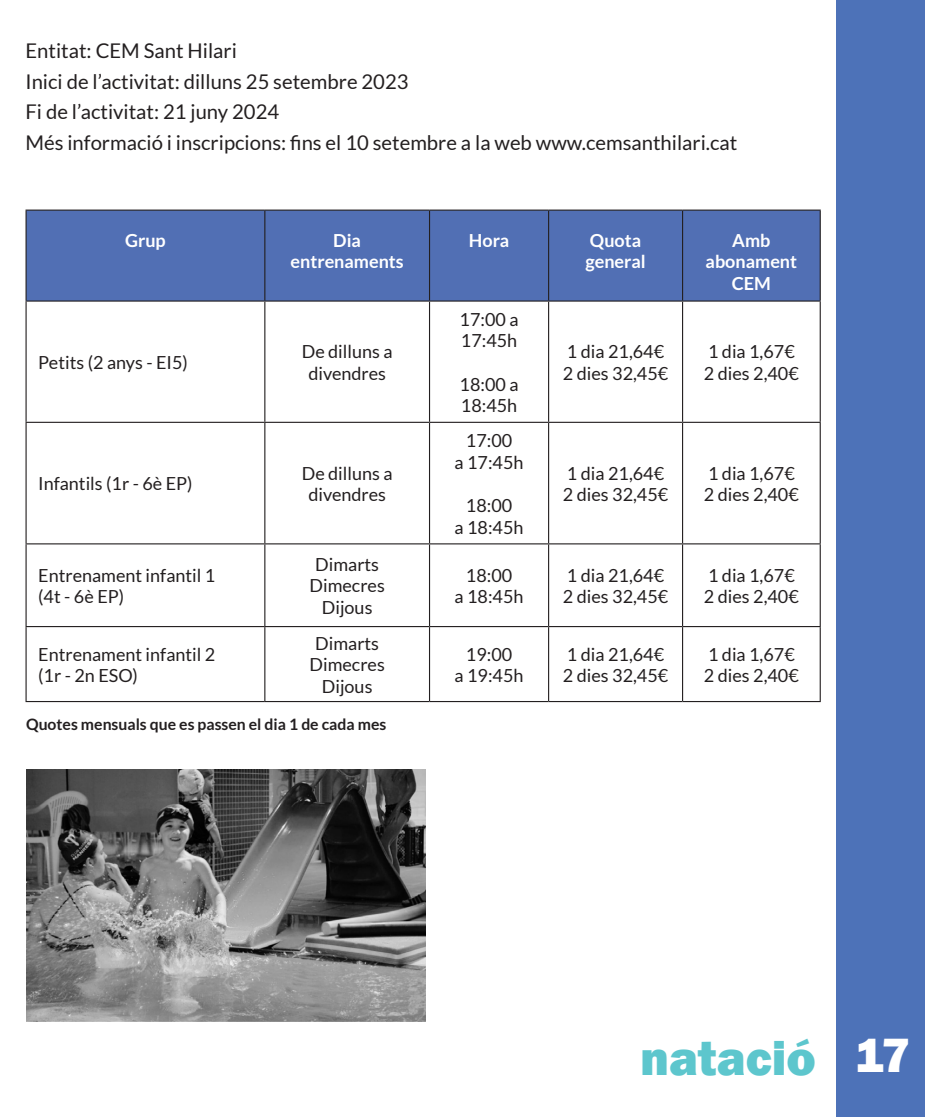
<style>
.page{position:relative;width:925px;height:1117px;background:#fff}
.page>*{position:absolute;margin:0;border:0;box-sizing:border-box;transform-origin:0 0}
.t1{font:800 49.5px "Franklin Gothic";color:#5dc6cd}
.t2{font:20.25px/30.6px "Lato";color:#231f20}
.t3{font:18px/21.6px "Lato";color:#231f20}
.t4{font:700 18px/21.6px "Lato";color:#fff;text-align:center}
.t5{font:700 15.75px "Lato";color:#231f20}
.s1{color:#fff}
</style>
<div class="page">
<div style="left:836px;top:0;width:89px;height:1116px;background:#4d72b8"></div>
<div style="left:27px;top:211px;width:793px;height:89px;background:#516fb4"></div>
<hr style="left:26px;top:209px;width:239px;height:2px;background:#231f20">
<hr style="left:265px;top:209px;width:164px;height:2px;background:#231f20">
<hr style="left:429px;top:209px;width:120px;height:2px;background:#231f20">
<hr style="left:549px;top:209px;width:133px;height:2px;background:#231f20">
<hr style="left:682px;top:209px;width:139px;height:2px;background:#231f20">
<hr style="left:26px;top:300px;width:239px;height:1px;background:#231f20">
<hr style="left:265px;top:300px;width:164px;height:1px;background:#231f20">
<hr style="left:429px;top:300px;width:120px;height:1px;background:#231f20">
<hr style="left:549px;top:300px;width:133px;height:1px;background:#231f20">
<hr style="left:682px;top:300px;width:139px;height:1px;background:#231f20">
<hr style="left:26px;top:421px;width:239px;height:2px;background:#231f20">
<hr style="left:265px;top:421px;width:164px;height:2px;background:#231f20">
<hr style="left:429px;top:421px;width:120px;height:2px;background:#231f20">
<hr style="left:549px;top:421px;width:133px;height:2px;background:#231f20">
<hr style="left:682px;top:421px;width:139px;height:2px;background:#231f20">
<hr style="left:26px;top:543px;width:239px;height:1px;background:#231f20">
<hr style="left:265px;top:543px;width:164px;height:1px;background:#231f20">
<hr style="left:429px;top:543px;width:120px;height:1px;background:#231f20">
<hr style="left:549px;top:543px;width:133px;height:1px;background:#231f20">
<hr style="left:682px;top:543px;width:139px;height:1px;background:#231f20">
<hr style="left:26px;top:626px;width:239px;height:1px;background:#231f20">
<hr style="left:265px;top:626px;width:164px;height:1px;background:#231f20">
<hr style="left:429px;top:626px;width:120px;height:1px;background:#231f20">
<hr style="left:549px;top:626px;width:133px;height:1px;background:#231f20">
<hr style="left:682px;top:626px;width:139px;height:1px;background:#231f20">
<hr style="left:26px;top:700px;width:239px;height:2px;background:#231f20">
<hr style="left:265px;top:700px;width:164px;height:2px;background:#231f20">
<hr style="left:429px;top:700px;width:120px;height:2px;background:#231f20">
<hr style="left:549px;top:700px;width:133px;height:2px;background:#231f20">
<hr style="left:682px;top:700px;width:139px;height:2px;background:#231f20">
<hr style="left:26px;top:211px;width:1px;height:89px;background:#231f20">
<hr style="left:26px;top:301px;width:1px;height:120px;background:#231f20">
<hr style="left:26px;top:423px;width:1px;height:120px;background:#231f20">
<hr style="left:26px;top:544px;width:1px;height:82px;background:#231f20">
<hr style="left:26px;top:627px;width:1px;height:73px;background:#231f20">
<hr style="left:264px;top:211px;width:1px;height:89px;background:#231f20">
<hr style="left:429px;top:211px;width:1px;height:89px;background:#231f20">
<hr style="left:548px;top:211px;width:1px;height:89px;background:#231f20">
<hr style="left:682px;top:211px;width:1px;height:89px;background:#231f20">
<hr style="left:820px;top:211px;width:1px;height:89px;background:#231f20">
<hr style="left:264px;top:301px;width:1px;height:120px;background:#231f20">
<hr style="left:429px;top:301px;width:1px;height:120px;background:#231f20">
<hr style="left:548px;top:301px;width:1px;height:120px;background:#231f20">
<hr style="left:682px;top:301px;width:1px;height:120px;background:#231f20">
<hr style="left:820px;top:301px;width:1px;height:120px;background:#231f20">
<hr style="left:264px;top:423px;width:1px;height:120px;background:#231f20">
<hr style="left:429px;top:423px;width:1px;height:120px;background:#231f20">
<hr style="left:548px;top:423px;width:1px;height:120px;background:#231f20">
<hr style="left:682px;top:423px;width:1px;height:120px;background:#231f20">
<hr style="left:820px;top:423px;width:1px;height:120px;background:#231f20">
<hr style="left:264px;top:544px;width:1px;height:82px;background:#231f20">
<hr style="left:429px;top:544px;width:1px;height:82px;background:#231f20">
<hr style="left:548px;top:544px;width:1px;height:82px;background:#231f20">
<hr style="left:682px;top:544px;width:1px;height:82px;background:#231f20">
<hr style="left:820px;top:544px;width:1px;height:82px;background:#231f20">
<hr style="left:264px;top:627px;width:1px;height:73px;background:#231f20">
<hr style="left:429px;top:627px;width:1px;height:73px;background:#231f20">
<hr style="left:548px;top:627px;width:1px;height:73px;background:#231f20">
<hr style="left:682px;top:627px;width:1px;height:73px;background:#231f20">
<hr style="left:820px;top:627px;width:1px;height:73px;background:#231f20">
<img style="left:26px;top:769px;width:399px;height:251px">
<p class="t2" style="left:26px;top:35px;width:713px">Entitat: CEM Sant Hilari<br>Inici de l’activitat: dilluns 25 setembre 2023<br>Fi de l’activitat: 21 juny 2024<br>Més informació i inscripcions: fins el 10 setembre a la web www.cemsanthilari.cat</p>
<p class="t4" style="left:125px;top:229px;width:42px">Grup</p>
<p class="t4" style="left:290px;top:229px;width:115px">Dia entrenaments</p>
<p class="t4" style="left:469px;top:229px;width:42px">Hora</p>
<p class="t4" style="left:585px;top:229px;width:62px;text-align:left">Quota general</p>
<p class="t4" style="left:705px;top:229px;width:93px">Amb abonament<br>CEM</p>
<p class="t3" style="left:38px;top:351px;width:151px">Petits (2 anys - EI5)</p>
<p class="t3" style="left:302px;top:340px;width:92px;text-align:center">De dilluns a divendres</p>
<p class="t3" style="left:38px;top:473px;width:156px">Infantils (1r - 6è EP)</p>
<p class="t3" style="left:302px;top:462px;width:92px;text-align:center">De dilluns a divendres</p>
<p class="t3" style="left:460px;top:308px;width:60px">17:00 a<br>17:45h</p>
<p class="t3" style="left:460px;top:373px;width:60px">18:00 a<br>18:45h</p>
<p class="t3" style="left:455px;top:429px;width:70px;text-align:center">17:00<br>a 17:45h</p>
<p class="t3" style="left:455px;top:494px;width:70px;text-align:center">18:00<br>a 18:45h</p>
<p class="t3" style="left:563px;top:340px;width:107px">1 dia 21,64€<br>2 dies 32,45€</p>
<p class="t3" style="left:704px;top:340px;width:96px">1 dia 1,67€<br>2 dies 2,40€</p>
<p class="t3" style="left:563px;top:462px;width:107px">1 dia 21,64€<br>2 dies 32,45€</p>
<p class="t3" style="left:704px;top:462px;width:96px">1 dia 1,67€<br>2 dies 2,40€</p>
<p class="t3" style="left:38px;top:564px;width:179px">Entrenament infantil 1 (4t - 6è EP)</p>
<p class="t3" style="left:309px;top:553px;width:77px;text-align:center">Dimarts<br>Dimecres<br>Dijous</p>
<p class="t3" style="left:455px;top:564px;width:70px;text-align:center">18:00<br>a 18:45h</p>
<p class="t3" style="left:563px;top:564px;width:107px">1 dia 21,64€<br>2 dies 32,45€</p>
<p class="t3" style="left:704px;top:564px;width:96px">1 dia 1,67€<br>2 dies 2,40€</p>
<p class="t3" style="left:38px;top:643px;width:179px">Entrenament infantil 2 (1r - 2n ESO)</p>
<p class="t3" style="left:309px;top:632px;width:77px;text-align:center">Dimarts<br>Dimecres<br>Dijous</p>
<p class="t3" style="left:455px;top:643px;width:70px;text-align:center">19:00<br>a 19:45h</p>
<p class="t3" style="left:563px;top:643px;width:107px">1 dia 21,64€<br>2 dies 32,45€</p>
<p class="t3" style="left:704px;top:643px;width:96px">1 dia 1,67€<br>2 dies 2,40€</p>
<p class="t5" style="left:26px;top:715px;width:362px">Quotes mensuals que es passen el dia 1 de cada mes</p>
<h1 class="t1" style="left:640px;top:1026px;width:272px">natació <span class="s1">17</span></h1>
</div>
